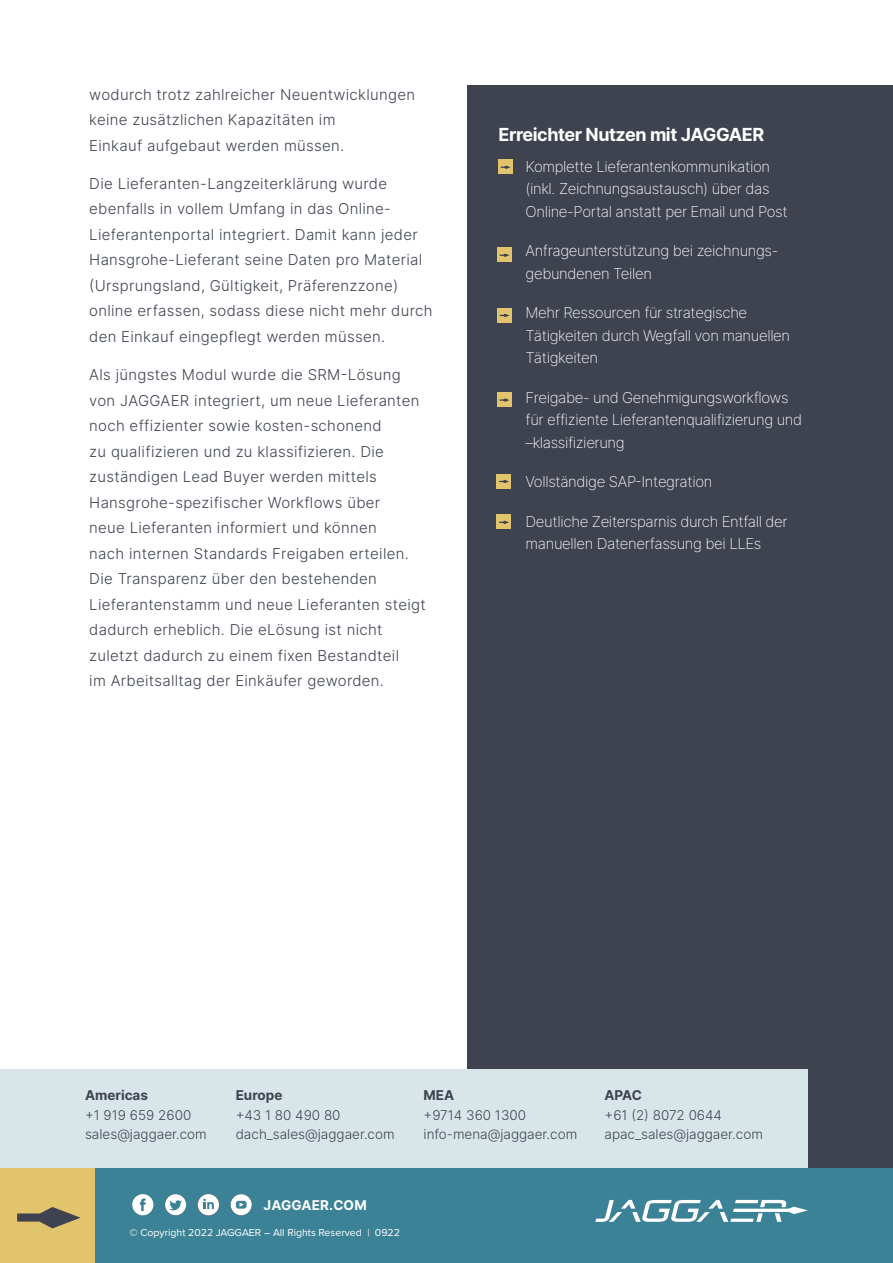
<style>
.page{position:relative;width:893px;height:1263px;background:#fff}
.page>*{position:absolute;margin:0;border:0;box-sizing:border-box;transform-origin:0 0}
.t1{font:700 18px "Inter";letter-spacing:-.025em;color:#fff}
.t2{font:300 15px/25.5px "Inter";letter-spacing:.02em;color:#3e434f}
.t3{font:200 15px/22.5px "Inter";letter-spacing:-.025em;color:#fff}
.t4{font:300 13.5px/19.5px "Inter";color:#3e434f}
.t5{font:700 13.5px "Inter";color:#3e434f}
.t6{font:700 13.5px "Inter";letter-spacing:.01em;color:#fff}
.t7{font:10.5px "Proxima Nova";color:#fff}
</style>
<div class="page">
<div style="left:468px;top:85px;width:425px;height:1083px;background:#3e434f"></div>
<div style="left:0;top:1069px;width:808px;height:99px;background:#d8e6ea"></div>
<div style="left:95px;top:1168px;width:798px;height:95px;background:#3c8296"></div>
<div style="left:0;top:1168px;width:95px;height:95px;background:#e2c46d"></div>
<svg style="left:17px;top:1207px;width:64px;height:21px"></svg>
<div style="left:231px;top:1194px;width:21px;height:21px;background:#fff;border-radius:50%"></div>
<svg style="left:236px;top:1201px;width:11px;height:7px"></svg>
<svg style="left:240px;top:1202px;width:3px;height:5px"></svg>
<div style="left:165px;top:1194px;width:21px;height:21px;background:#fff;border-radius:50%"></div>
<svg style="left:169px;top:1200px;width:13px;height:10px"></svg>
<div style="left:198px;top:1194px;width:21px;height:21px;background:#fff;border-radius:50%"></div>
<svg style="left:203px;top:1198px;width:11px;height:11px"></svg>
<svg style="left:595px;top:1200px;width:213px;height:22px"></svg>
<div style="left:498px;top:159px;width:15px;height:15px;background:#e2c46d"></div>
<svg style="left:501px;top:166px;width:10px;height:3px"></svg>
<div style="left:497px;top:247px;width:15px;height:15px;background:#e2c46d"></div>
<svg style="left:500px;top:254px;width:9px;height:3px"></svg>
<div style="left:497px;top:308px;width:15px;height:15px;background:#e2c46d"></div>
<svg style="left:500px;top:314px;width:9px;height:3px"></svg>
<div style="left:497px;top:392px;width:15px;height:15px;background:#e2c46d"></div>
<svg style="left:500px;top:398px;width:9px;height:4px"></svg>
<div style="left:496px;top:474px;width:15px;height:15px;background:#e2c46d"></div>
<svg style="left:499px;top:480px;width:10px;height:3px"></svg>
<div style="left:496px;top:514px;width:15px;height:15px;background:#e2c46d"></div>
<svg style="left:499px;top:521px;width:10px;height:3px"></svg>
<div style="left:132px;top:1194px;width:21px;height:21px;background:#fff;border-radius:50%"></div>
<svg style="left:140px;top:1198px;width:6px;height:13px"></svg>
<p class="t2" style="left:89px;top:81px;width:327px">wodurch trotz zahlreicher Neuentwicklungen keine zusätzlichen Kapazitäten im<br>Einkauf aufgebaut werden müssen.</p>
<p class="t2" style="left:89px;top:170px;width:345px">Die Lieferanten-Langzeiterklärung wurde ebenfalls in vollem Umfang in das Online-Lieferantenportal integriert. Damit kann jeder Hansgrohe-Lieferant seine Daten pro Material (Ursprungsland, Gültigkeit, Präferenzzone) online erfassen, sodass diese nicht mehr durch den Einkauf eingepflegt werden müssen.</p>
<p class="t2" style="left:89px;top:362px;width:338px">Als jüngstes Modul wurde die SRM-Lösung von JAGGAER integriert, um neue Lieferanten noch effizienter sowie kosten-schonend<br>zu qualifizieren und zu klassifizieren. Die zuständigen Lead Buyer werden mittels Hansgrohe-spezifischer Workflows über<br>neue Lieferanten informiert und können<br>nach internen Standards Freigaben erteilen.<br>Die Transparenz über den bestehenden Lieferantenstamm und neue Lieferanten steigt dadurch erheblich. Die eLösung ist nicht zuletzt dadurch zu einem fixen Bestandteil<br>im Arbeitsalltag der Einkäufer geworden.</p>
<p class="t1" style="left:499px;top:121px;width:267px">Erreichter Nutzen mit JAGGAER</p>
<p class="t3" style="left:526px;top:155px;width:264px;text-indent:-27px">• Komplette Lieferantenkommunikation (inkl. Zeichnungsaustausch) über das<br>Online-Portal anstatt per Email und Post</p>
<p class="t3" style="left:526px;top:239px;width:254px;text-indent:-27px">• Anfrageunterstützung bei zeichnungs&shy;gebundenen Teilen</p>
<p class="t3" style="left:526px;top:301px;width:266px;text-indent:-27px">• Mehr Ressourcen für strategische<br>Tätigkeiten durch Wegfall von manuellen<br>Tätigkeiten</p>
<p class="t3" style="left:526px;top:386px;width:278px;text-indent:-27px">• Freigabe- und Genehmigungsworkflows für effiziente Lieferantenqualifizierung und –klassifizierung</p>
<p class="t3" style="left:499px;top:470px;width:215px">• Vollständige SAP-Integration</p>
<p class="t3" style="left:499px;top:510px;width:291px;text-align:center">• Deutliche Zeitersparnis durch Entfall der manuellen Datenerfassung bei LLEs</p>
<p class="t5" style="left:85px;top:1085px;width:65px">Americas</p>
<p class="t4" style="left:85px;top:1105px;width:123px">+1 919 659 2600 sales@jaggaer.com</p>
<p class="t5" style="left:236px;top:1085px;width:48px">Europe</p>
<p class="t4" style="left:236px;top:1105px;width:160px">+43 1 80 490 80 dach_sales@jaggaer.com</p>
<p class="t6" style="left:263px;top:1195px;width:105px">JAGGAER.COM</p>
<p class="t7" style="left:130px;top:1225px;width:272px">© Copyright 2022 JAGGAER – All Rights Reserved | 0922</p>
<p class="t5" style="left:424px;top:1085px;width:32px">MEA</p>
<p class="t4" style="left:424px;top:1105px;width:155px">+9714 360 1300 info-mena@jaggaer.com</p>
<p class="t5" style="left:604px;top:1085px;width:39px">APAC</p>
<p class="t4" style="left:604px;top:1105px;width:160px">+61 (2) 8072 0644 apac_sales@jaggaer.com</p>
</div>
